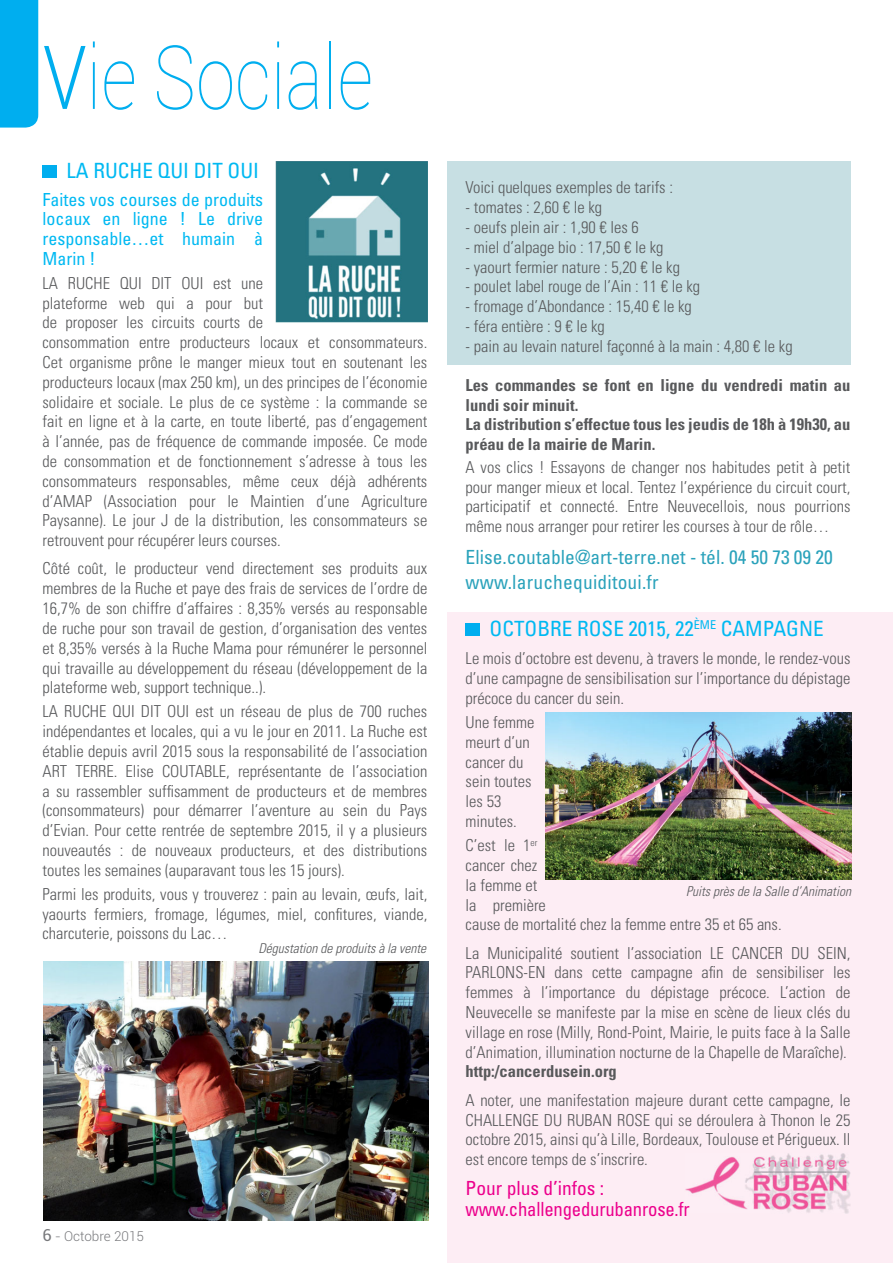
<style>
.page{position:relative;width:893px;height:1263px;background:#fff}
.page>*{position:absolute;margin:0;border:0;box-sizing:border-box;transform-origin:0 0}
.t1{font:100 88.5px "Roboto";color:#00aeef;scale:.8 1}
.t2{font:condensed 21px "Univers LT Std";color:#00b9f2}
.t3{font:condensed 19.5px/25.2px "Univers LT Std";color:#2aa2bb}
.t4{font:condensed 19.5px/21px "Univers LT Std";letter-spacing:-.01em;color:#ec008c}
.t5{font:condensed 18px/19.6px "Univers LT Std";color:#00b9f2;text-align:justify}
.t6{font:300 condensed 16.5px/19.8px "Univers LT Std";color:#58595b;text-align:justify}
.t7{font:700 condensed 16.5px/19.5px "Univers LT Std";color:#58595b}
.t8{font:italic 300 condensed 13.5px "Univers LT Std";color:#58595b}
.t9{font:300 13.5px "Roboto";color:#77787b}
.s1{font-weight:300}
.s2{font-weight:400;font-size:16.5px}
</style>
<div class="page">
<div style="left:447px;top:162px;width:404px;height:203px;background:#c7dfe3"></div>
<div style="left:447px;top:612px;width:446px;height:651px;background:#fdedf4"></div>
<div style="left:0;top:0;width:38px;height:128px;background:#00aeef"></div>
<div style="left:466px;top:623px;width:14px;height:13px;background:#00aeef"></div>
<div style="left:43px;top:165px;width:14px;height:13px;background:#00aeef"></div>
<img style="left:43px;top:961px;width:385px;height:259px">
<img style="left:276px;top:161px;width:152px;height:162px">
<img style="left:685px;top:1153px;width:165px;height:61px">
<svg style="left:685px;top:1201px;width:4px;height:13px"></svg>
<img style="left:546px;top:713px;width:305px;height:166px">
<h1 class="t1" style="left:43px;top:27px;width:414px"><span class="s1">V</span>ie Sociale</h1>
<p class="t2" style="left:67px;top:162px;width:194px">LA RUCHE QUI DIT OUI</p>
<p class="t5" style="left:43px;top:191px;width:222px">Faites vos courses de produits locaux en ligne ! Le drive responsable…et humain à Marin !</p>
<p class="t6" style="left:43px;top:274px;width:386px;text-align:left">LA RUCHE QUI DIT OUI est une<br>plateforme web qui a pour but<br>de proposer les circuits courts de<br>consommation entre producteurs locaux et consommateurs.<br>Cet organisme prône le manger mieux tout en soutenant les producteurs locaux (max 250 km), un des principes de l’économie solidaire et sociale. Le plus de ce système : la commande se fait en ligne et à la carte, en toute liberté, pas d’engagement à l’année, pas de fréquence de commande imposée. Ce mode de consommation et de fonctionnement s’adresse à tous les consommateurs responsables, même ceux déjà adhérents d’AMAP (Association pour le Maintien d’une Agriculture Paysanne). Le jour J de la distribution, les consommateurs se retrouvent pour récupérer leurs courses.</p>
<p class="t6" style="left:43px;top:560px;width:386px">Côté coût, le producteur vend directement ses produits aux membres de la Ruche et paye des frais de services de l’ordre de 16,7% de son chiffre d’affaires : 8,35% versés au responsable de ruche pour son travail de gestion, d’organisation des ventes et 8,35% versés à la Ruche Mama pour rémunérer le personnel qui travaille au développement du réseau (développement de la plateforme web, support technique..).</p>
<p class="t6" style="left:43px;top:702px;width:386px">LA RUCHE QUI DIT OUI est un réseau de plus de 700 ruches indépendantes et locales, qui a vu le jour en 2011. La Ruche est établie depuis avril 2015 sous la responsabilité de l’association ART TERRE. Elise COUTABLE, représentante de l’association a su rassembler suffisamment de producteurs et de membres (consommateurs) pour démarrer l’aventure au sein du Pays d’Evian. Pour cette rentrée de septembre 2015, il y a plusieurs nouveautés : de nouveaux producteurs, et des distributions toutes les semaines (auparavant tous les 15 jours).</p>
<p class="t6" style="left:43px;top:885px;width:386px">Parmi les produits, vous y trouverez : pain au levain, œufs, lait, yaourts fermiers, fromage, légumes, miel, confitures, viande, charcuterie, poissons du Lac…</p>
<p class="t8" style="left:258px;top:942px;width:169px">Dégustation de produits à la vente</p>
<p class="t9" style="left:43px;top:1229px;width:103px"><span class="s2">6</span> - Octobre 2015</p>
<p class="t6" style="left:466px;top:179px;width:209px">Voici quelques exemples de tarifs :</p>
<p class="t6" style="left:466px;top:198px;width:138px">- tomates : 2,60 € le kg</p>
<p class="t6" style="left:466px;top:218px;width:175px">- oeufs plein air : 1,90 € les 6</p>
<p class="t6" style="left:466px;top:238px;width:199px">- miel d’alpage bio : 17,50 € le kg</p>
<p class="t6" style="left:466px;top:258px;width:216px">- yaourt fermier nature : 5,20 € le kg</p>
<p class="t6" style="left:466px;top:278px;width:236px">- poulet label rouge de l’Ain : 11 € le kg</p>
<p class="t6" style="left:466px;top:297px;width:228px">- fromage d’Abondance : 15,40 € le kg</p>
<p class="t6" style="left:466px;top:317px;width:141px">- féra entière : 9 € le kg</p>
<p class="t6" style="left:466px;top:337px;width:328px">- pain au levain naturel façonné à la main : 4,80 € le kg</p>
<p class="t7" style="left:466px;top:376px;width:386px">Les commandes se font en ligne du vendredi matin au lundi soir minuit.<br>La distribution s’effectue tous les jeudis de 18h à 19h30, au préau de la mairie de Marin.</p>
<p class="t6" style="left:466px;top:459px;width:386px">A vos clics ! Essayons de changer nos habitudes petit à petit pour manger mieux et local. Tentez l’expérience du circuit court, participatif et connecté. Entre Neuvecellois, nous pourrions même nous arranger pour retirer les courses à tour de rôle…</p>
<p class="t3" style="left:466px;top:545px;width:369px">Elise.coutable@art-terre.net - tél. 04 50 73 09 20 www.laruchequiditoui.fr</p>
<p class="t2" style="left:490px;top:620px;width:335px">OCTOBRE ROSE 2015, 22<sup>ÈME</sup> CAMPAGNE</p>
<p class="t6" style="left:466px;top:650px;width:386px">Le mois d’octobre est devenu, à travers le monde, le rendez-vous d’une campagne de sensibilisation sur l’importance du dépistage précoce du cancer du sein.</p>
<p class="t6" style="left:466px;top:713px;width:70px;text-align:left">Une femme meurt d’un cancer du sein toutes les 53 minutes.</p>
<p class="t6" style="left:466px;top:836px;width:318px;text-align:left">C’est le 1<sup>er<br></sup>cancer chez<br>la femme et<br>la première<br>cause de mortalité chez la femme entre 35 et 65 ans.</p>
<p class="t6" style="left:466px;top:944px;width:386px">La Municipalité soutient l’association LE CANCER DU SEIN, PARLONS-EN dans cette campagne afin de sensibiliser les femmes à l’importance du dépistage précoce. L’action de Neuvecelle se manifeste par la mise en scène de lieux clés du village en rose (Milly, Rond-Point, Mairie, le puits face à la Salle d’Animation, illumination nocturne de la Chapelle de Maraîche).</p>
<p class="t7" style="left:466px;top:1063px;width:153px">http:/cancerdusein.org</p>
<p class="t6" style="left:466px;top:1091px;width:386px">A noter, une manifestation majeure durant cette campagne, le CHALLENGE DU RUBAN ROSE qui se déroulera à Thonon le 25 octobre 2015, ainsi qu’à Lille, Bordeaux, Toulouse et Périgueux. Il est encore temps de s’inscrire.</p>
<p class="t4" style="left:466px;top:1178px;width:226px">Pour plus d’infos : www.challengedurubanrose.fr</p>
<p class="t8" style="left:686px;top:885px;width:166px">Puits près de la Salle d’Animation</p>
</div>
